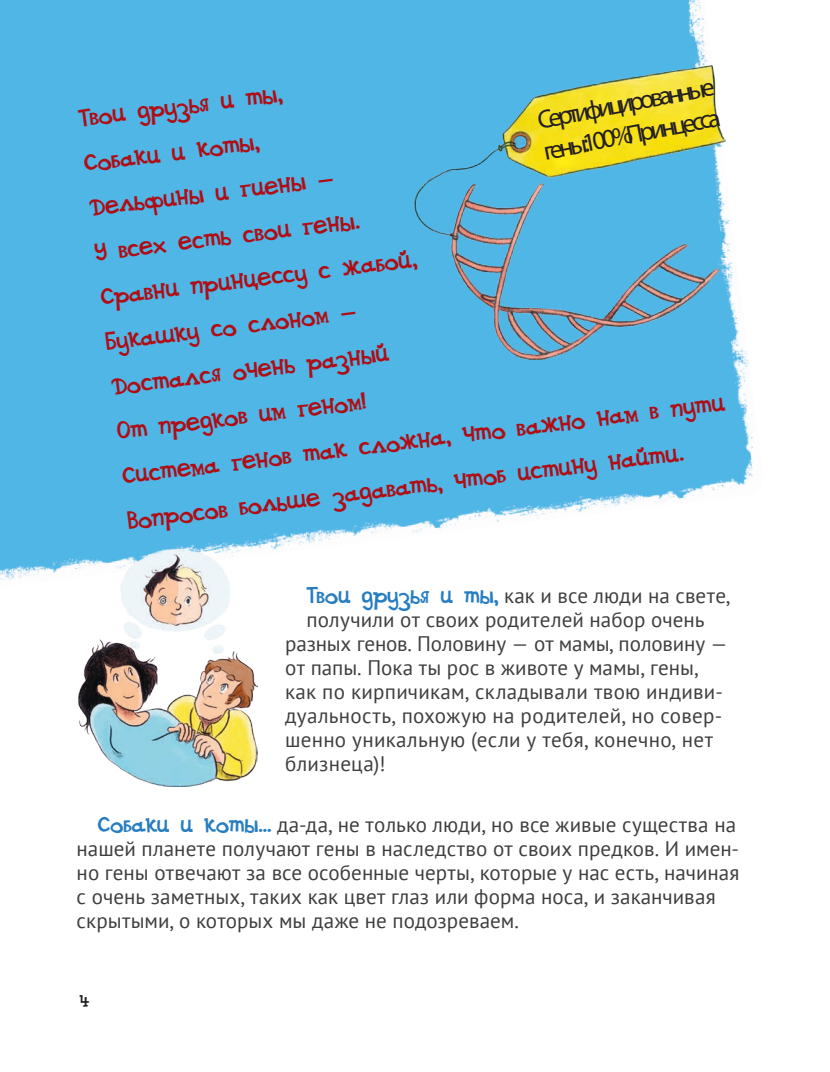
<style>
.page{position:relative;width:830px;height:1072px;background:#fff}
.page>*{position:absolute;margin:0;border:0;box-sizing:border-box;transform-origin:0 0}
.t1{font:26.1px/31.2px "Myriad Pro";color:#231f20}
.t2{font:24px "DS Goose";color:#b00d15}
.текст{font:21px/24px "PT Sans";letter-spacing:.005em;color:#3e3e3f}
.t3{font:18px "DS Goose";color:#231f20}
.s1{font-family:"DS Goose";font-size:22.5px;color:#277dc1}
</style>
<div class="page">
<img style="left:0;top:0;width:753px;height:581px">
<img style="left:413px;top:65px;width:311px;height:295px">
<img style="left:78px;top:548px;width:180px;height:238px">
<p class="t1" style="left:534px;top:105px;width:181px;rotate:-11deg">Сертифицированные гены:100% Принцесса</p>
<p class="t2" style="left:77px;top:105px;width:206px;rotate:-7deg">Твои друзья и ты,</p>
<p class="t2" style="left:82px;top:149px;width:177px;rotate:-7deg">Собаки и коты,</p>
<p class="t2" style="left:88px;top:194px;width:247px;rotate:-7deg">Дельфины и гиены —</p>
<p class="t2" style="left:93px;top:239px;width:267px;rotate:-7deg">У всех есть свои гены.</p>
<p class="t2" style="left:99px;top:283px;width:320px;rotate:-7deg">Сравни принцессу с жабой,</p>
<p class="t2" style="left:104px;top:328px;width:253px;rotate:-7deg">Букашку со слоном —</p>
<p class="t2" style="left:110px;top:373px;width:280px;rotate:-7deg">Достался очень разный</p>
<p class="t2" style="left:115px;top:417px;width:251px;rotate:-7deg">От предков им геном!</p>
<p class="t2" style="left:121px;top:462px;width:607px;rotate:-7deg">Система генов так сложна, что важно нам в пути</p>
<p class="t2" style="left:126px;top:507px;width:560px;rotate:-7deg">Вопросов больше задавать, чтоб истину найти.</p>
<p class="текст" style="left:306px;top:583px;width:425px"><span class="s1">Твои друзья и ты,</span> как и все люди на свете,</p>
<p class="текст" style="left:285px;top:607px;width:444px;text-indent:21px">получили от своих родителей набор очень разных генов. Половину — от мамы, половину — от папы. Пока ты рос в животе у мамы, гены, как по кирпичикам, складывали твою индиви&shy;дуальность, похожую на родителей, но совер&shy;шенно уникальную (если у тебя, конечно, нет близнеца)!</p>
<p class="текст" style="left:77px;top:812px;width:664px;text-indent:21px"><span class="s1">Собаки и коты...</span> да-да, не только люди, но все живые существа на нашей планете получают гены в наследство от своих предков. И имен&shy;но гены отвечают за все особенные черты, которые у нас есть, начиная с очень заметных, таких как цвет глаз или форма носа, и заканчивая скрытыми, о которых мы даже не подозреваем.</p>
<p class="t3" style="left:79px;top:990px;width:11px">4</p>
</div>
